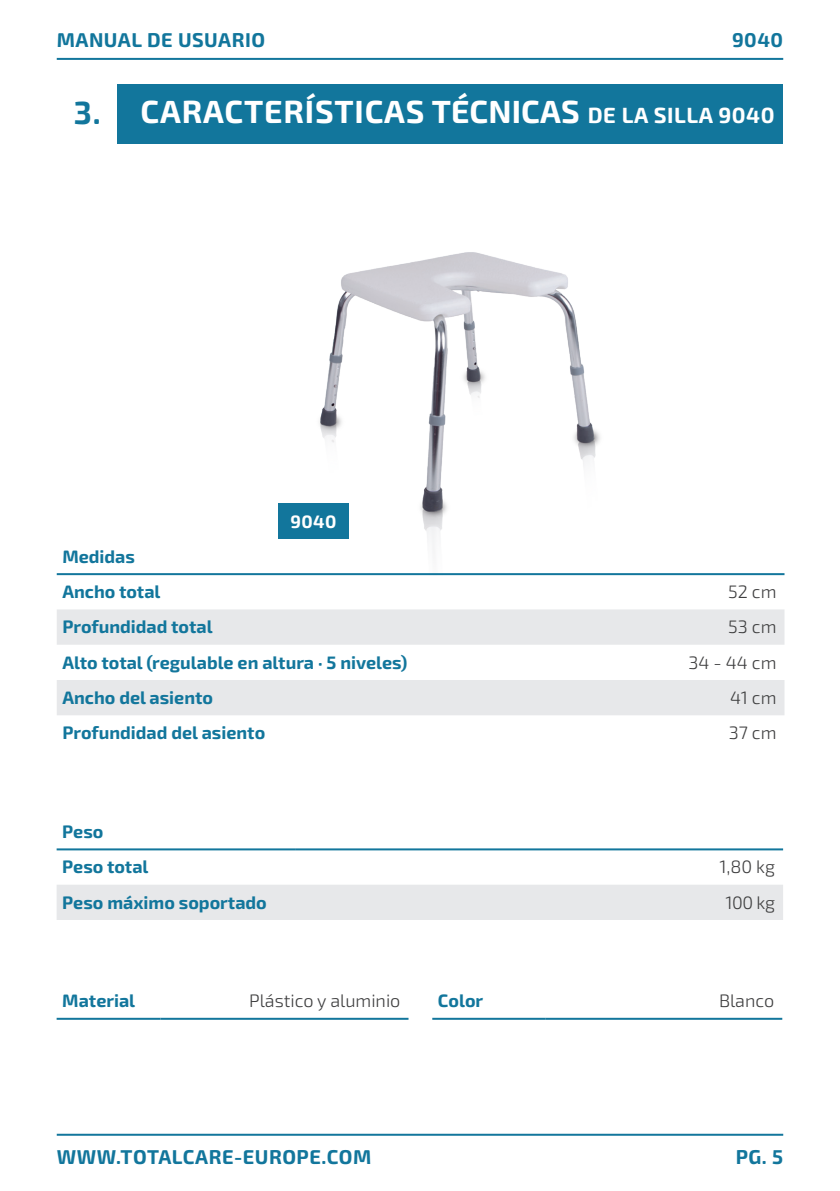
<style>
.page{position:relative;width:840px;height:1191px;background:#fff}
.page>*{position:absolute;margin:0;border:0;box-sizing:border-box;transform-origin:0 0}
._00-Titulo___Tripa{font:700 32px "Exo 2";letter-spacing:.025em;color:#fff}
.t1{font:700 32px "Exo 2";color:#12769c}
.t2{font:700 20px "Exo 2";letter-spacing:.025em;color:#12769c}
._00-titulo-tabla{font:700 18px "Exo 2";color:#12769c}
.txt-derecha{font:300 18px "Exo 2";color:#3e3e3f}
.t3{font:700 18px "Exo 2";color:#fff}
.s1{font-size:22px}
</style>
<div class="page">
<img style="left:218px;top:143px;width:478px;height:407px">
<hr style="left:57px;top:58px;width:725px;height:2px;background:#12769c">
<hr style="left:57px;top:1133px;width:725px;height:2px;background:#12769c">
<div style="left:118px;top:84px;width:664px;height:59px;background:#12769c"></div>
<div style="left:278px;top:503px;width:70px;height:36px;background:#12769c"></div>
<svg style="left:57px;top:609px;width:727px;height:106px;fill:#e7e8ea"></svg>
<hr style="left:57px;top:573px;width:363px;height:2px;background:#12769c">
<hr style="left:420px;top:573px;width:364px;height:2px;background:#12769c">
<div style="left:57px;top:885px;width:725px;height:35px;background:#e7e8ea"></div>
<hr style="left:57px;top:848px;width:239px;height:2px;background:#12769c">
<hr style="left:296px;top:848px;width:486px;height:2px;background:#12769c">
<hr style="left:57px;top:1017px;width:104px;height:2px;background:#12769c">
<hr style="left:161px;top:1017px;width:247px;height:2px;background:#12769c">
<hr style="left:432px;top:1017px;width:113px;height:2px;background:#12769c">
<hr style="left:545px;top:1017px;width:236px;height:2px;background:#12769c">
<p class="t2" style="left:57px;top:28px;width:210px">MANUAL DE USUARIO</p>
<p class="t2" style="left:731px;top:28px;width:53px">9040</p>
<p class="t1" style="left:74px;top:94px;width:28px">3.</p>
<p class="_00-Titulo___Tripa" style="left:140px;top:93px;width:635px">CARACTERÍSTICAS TÉCNICAS <span class="s1">DE LA SILLA 9040</span></p>
<p class="t3" style="left:290px;top:510px;width:48px">9040</p>
<p class="_00-titulo-tabla" style="left:62px;top:546px;width:74px">Medidas</p>
<p class="_00-titulo-tabla" style="left:62px;top:581px;width:99px">Ancho total</p>
<p class="txt-derecha" style="left:727px;top:581px;width:50px">52 cm</p>
<p class="_00-titulo-tabla" style="left:62px;top:616px;width:152px">Profundidad total</p>
<p class="txt-derecha" style="left:727px;top:616px;width:50px">53 cm</p>
<p class="_00-titulo-tabla" style="left:62px;top:651px;width:346px">Alto total (regulable en altura · 5 niveles)</p>
<p class="txt-derecha" style="left:688px;top:652px;width:89px">34 - 44 cm</p>
<p class="_00-titulo-tabla" style="left:62px;top:687px;width:152px">Ancho del asiento</p>
<p class="txt-derecha" style="left:729px;top:687px;width:48px">41 cm</p>
<p class="_00-titulo-tabla" style="left:62px;top:722px;width:204px">Profundidad del asiento</p>
<p class="txt-derecha" style="left:728px;top:722px;width:49px">37 cm</p>
<p class="_00-titulo-tabla" style="left:62px;top:821px;width:43px">Peso</p>
<p class="_00-titulo-tabla" style="left:62px;top:856px;width:88px">Peso total</p>
<p class="txt-derecha" style="left:719px;top:856px;width:57px">1,80 kg</p>
<p class="_00-titulo-tabla" style="left:62px;top:891px;width:206px">Peso máximo soportado</p>
<p class="txt-derecha" style="left:725px;top:892px;width:51px">100 kg</p>
<p class="_00-titulo-tabla" style="left:62px;top:990px;width:74px">Material</p>
<p class="txt-derecha" style="left:249px;top:990px;width:153px">Plástico y aluminio</p>
<p class="_00-titulo-tabla" style="left:437px;top:990px;width:47px">Color</p>
<p class="txt-derecha" style="left:718px;top:990px;width:57px">Blanco</p>
<p class="t2" style="left:57px;top:1145px;width:316px">WWW.TOTALCARE-EUROPE.COM</p>
<p class="t2" style="left:735px;top:1145px;width:49px">PG. 5</p>
</div>
